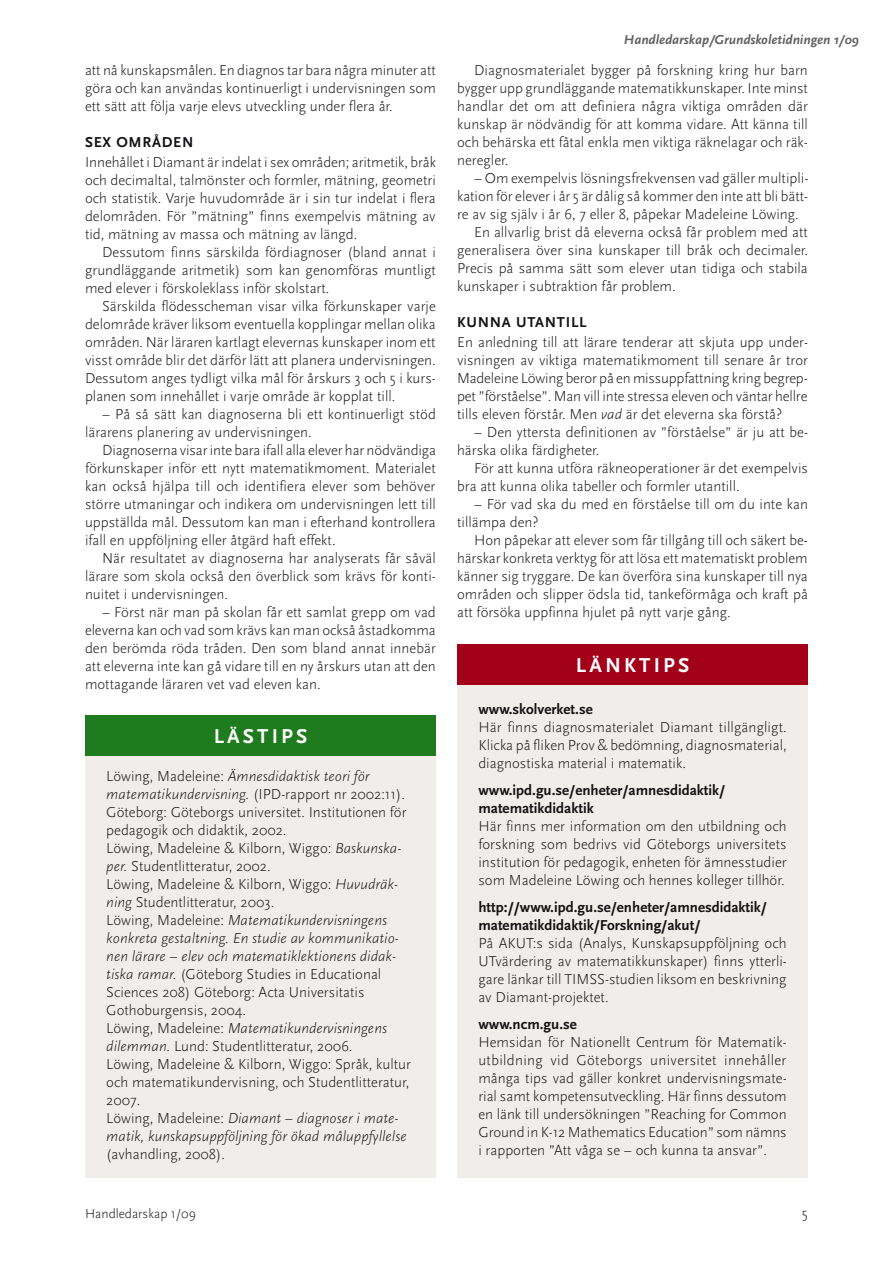
<style>
.page{position:relative;width:893px;height:1263px;background:#fff}
.page>*{position:absolute;margin:0;border:0;box-sizing:border-box;transform-origin:0 0}
.t1{font:700 21px "Scala Sans";letter-spacing:.15em;color:#fff}
.t2{font:300 15px/18px "Scala Sans";color:#141215;text-align:justify}
.t3{font:700 15px/18px "Scala Sans";color:#141215}
.t4{font:700 15px "Scala Sans";letter-spacing:.05em;color:#141215}
.t5{font:italic 700 13.5px "Scala Sans";color:#616163}
.t6{font:300 13.5px "Scala Sans";color:#141215}
.s1{font-style:italic}
</style>
<div class="page">
<div style="left:457px;top:680px;width:351px;height:498px;background:#f1edea"></div>
<div style="left:457px;top:644px;width:351px;height:40px;background:#a3001a"></div>
<div style="left:85px;top:751px;width:351px;height:427px;background:#f1edea"></div>
<div style="left:85px;top:716px;width:351px;height:40px;background:#1e7c1e"></div>
<p class="t2" style="left:85px;top:61px;width:352px">att nå kunskapsmålen. En diagnos tar bara några minuter att göra och kan användas kontinuerligt i undervisningen som ett sätt att följa varje elevs utveckling under flera år.</p>
<p class="t4" style="left:85px;top:134px;width:110px">Sex områden</p>
<p class="t2" style="left:85px;top:154px;width:352px">Innehållet i Diamant är indelat i sex områden; aritmetik, bråk och decimaltal, talmönster och formler, mätning, geometri och statistik. Varje huvudområde är i sin tur indelat i flera delområden. För ”mätning” finns exempelvis mätning av tid, mätning av massa och mätning av längd.</p>
<p class="t2" style="left:85px;top:244px;width:352px;text-indent:17px">Dessutom finns särskilda fördiagnoser (bland annat i grundläggande aritmetik) som kan genomföras muntligt med elever i förskoleklass inför skolstart.</p>
<p class="t2" style="left:85px;top:298px;width:352px;text-indent:17px">Särskilda flödesscheman visar vilka förkunskaper varje delområde kräver liksom eventuella kopplingar mellan olika områden. När läraren kartlagt elevernas kunskaper inom ett visst område blir det därför lätt att planera undervisningen.<br>Dessutom anges tydligt vilka mål för årskurs 3 och 5 i kurs&shy;planen som innehållet i varje område är kopplat till.</p>
<p class="t2" style="left:85px;top:406px;width:352px;text-indent:17px">– På så sätt kan diagnoserna bli ett kontinuerligt stöd lärarens planering av undervisningen.</p>
<p class="t2" style="left:85px;top:442px;width:352px;text-indent:17px">Diagnoserna visar inte bara ifall alla elever har nödvändiga förkunskaper inför ett nytt matematikmoment. Materialet kan också hjälpa till och identifiera elever som behöver större utmaningar och indikera om undervisningen lett till uppställda mål. Dessutom kan man i efterhand kontrollera ifall en uppföljning eller åtgärd haft effekt.</p>
<p class="t2" style="left:85px;top:550px;width:352px;text-indent:17px">När resultatet av diagnoserna har analyserats får såväl lärare som skola också den överblick som krävs för konti&shy;nuitet i undervisningen.</p>
<p class="t2" style="left:85px;top:604px;width:352px;text-indent:17px">– Först när man på skolan får ett samlat grepp om vad eleverna kan och vad som krävs kan man också åstadkomma den berömda röda tråden. Den som bland annat innebär att eleverna inte kan gå vidare till en ny årskurs utan att den mottagande läraren vet vad eleven kan.</p>
<h1 class="t1" style="left:214px;top:725px;width:93px">Lästips</h1>
<p class="t2" style="left:106px;top:768px;width:306px;text-align:left">Löwing, Madeleine: <span class="s1">Ämnesdidaktisk teori för matematikundervisning.</span> (IPD-rapport nr 2002:11).<br>Göteborg: Göteborgs universitet. Institutionen för pedagogik och didaktik, 2002.<br>Löwing, Madeleine &amp; Kilborn, Wiggo: <span class="s1">Baskunska&shy;per.</span> Studentlitteratur, 2002.<br>Löwing, Madeleine &amp; Kilborn, Wiggo: <span class="s1">Huvudräk&shy;ning</span> Studentlitteratur, 2003.<br>Löwing, Madeleine: <span class="s1">Matematikundervisningens konkreta gestaltning. En studie av kommunikatio&shy;nen lärare – elev och matematiklektionens didak&shy;tiska ramar.</span> (Göteborg Studies in Educational Sciences 208) Göteborg: Acta Universitatis Gothoburgensis, 2004.<br>Löwing, Madeleine: <span class="s1">Matematikundervisningens dilemman.</span> Lund: Studentlitteratur, 2006.<br>Löwing, Madeleine &amp; Kilborn, Wiggo: Språk, kultur och matematikundervisning, och Studentlitteratur, 2007.<br>Löwing, Madeleine: <span class="s1">Diamant – diagnoser i mate&shy;matik, kunskapsuppföljning för ökad måluppfyllelse</span></p>
<p class="t2" style="left:106px;top:1146px;width:120px">(avhandling, 2008).</p>
<p class="t5" style="left:624px;top:32px;width:236px">Handledarskap/Grundskoletidningen 1/09</p>
<p class="t2" style="left:457px;top:61px;width:352px;text-indent:17px">Diagnosmaterialet bygger på forskning kring hur barn bygger upp grundläggande matematikkunskaper. Inte minst handlar det om att definiera några viktiga områden där kunskap är nödvändig för att komma vidare. Att känna till och behärska ett fåtal enkla men viktiga räknelagar och räk&shy;neregler.</p>
<p class="t2" style="left:474px;top:169px;width:336px">– Om exempelvis lösningsfrekvensen vad gäller multipli-</p>
<p class="t2" style="left:457px;top:187px;width:352px">kation för elever i år 5 är dålig så kommer den inte att bli bätt-</p>
<p class="t2" style="left:457px;top:205px;width:343px">re av sig själv i år 6, 7 eller 8, påpekar Madeleine Löwing.</p>
<p class="t2" style="left:474px;top:223px;width:335px">En allvarlig brist då eleverna också får problem med att</p>
<p class="t2" style="left:457px;top:241px;width:352px">generalisera över sina kunskaper till bråk och decimaler.</p>
<p class="t2" style="left:457px;top:259px;width:352px">Precis på samma sätt som elever utan tidiga och stabila</p>
<p class="t2" style="left:457px;top:277px;width:220px">kunskaper i subtraktion får problem.</p>
<p class="t4" style="left:457px;top:314px;width:131px">Kunna utantill</p>
<p class="t2" style="left:457px;top:334px;width:352px">En anledning till att lärare tenderar att skjuta upp under&shy;visningen av viktiga matematikmoment till senare år tror Madeleine Löwing beror på en missuppfattning kring begrep&shy;pet ”förståelse”. Man vill inte stressa eleven och väntar hellre tills eleven förstår. Men <span class="s1">vad</span> är det eleverna ska förstå?</p>
<p class="t2" style="left:457px;top:424px;width:352px;text-indent:17px">– Den yttersta definitionen av ”förståelse” är ju att be&shy;härska olika färdigheter.</p>
<p class="t2" style="left:457px;top:460px;width:352px;text-indent:17px">För att kunna utföra räkneoperationer är det exempelvis bra att kunna olika tabeller och formler utantill.</p>
<p class="t2" style="left:457px;top:496px;width:352px;text-indent:17px">– För vad ska du med en förståelse till om du inte kan tillämpa den?</p>
<p class="t2" style="left:457px;top:532px;width:352px;text-indent:17px">Hon påpekar att elever som får tillgång till och säkert be&shy;härskar konkreta verktyg för att lösa ett matematiskt problem känner sig tryggare. De kan överföra sina kunskaper till nya områden och slipper ödsla tid, tankeförmåga och kraft på att försöka uppfinna hjulet på nytt varje gång.</p>
<h1 class="t1" style="left:576px;top:654px;width:113px">Länktips</h1>
<p class="t3" style="left:478px;top:700px;width:116px">www.skolverket.se</p>
<p class="t2" style="left:478px;top:718px;width:310px">Här finns diagnosmaterialet Diamant tillgängligt.<br>Klicka på fliken Prov &amp; bedömning, diagnosmaterial, diagnostiska material i matematik.</p>
<p class="t3" style="left:478px;top:781px;width:249px">www.ipd.gu.se/enheter/amnesdidaktik/ matematikdidaktik</p>
<p class="t2" style="left:478px;top:817px;width:310px">Här finns mer information om den utbildning och forskning som bedrivs vid Göteborgs universitets institution för pedagogik, enheten för ämnesstudier som Madeleine Löwing och hennes kolleger tillhör.</p>
<p class="t3" style="left:478px;top:898px;width:290px">http://www.ipd.gu.se/enheter/amnesdidaktik/ matematikdidaktik/Forskning/akut/</p>
<p class="t2" style="left:478px;top:934px;width:310px">På AKUT:s sida (Analys, Kunskapsuppföljning och UTvärdering av matematikkunskaper) finns ytterli&shy;gare länkar till TIMSS-studien liksom en beskrivning av Diamant-projektet.</p>
<p class="t3" style="left:478px;top:1015px;width:100px">www.ncm.gu.se</p>
<p class="t2" style="left:478px;top:1033px;width:310px">Hemsidan för Nationellt Centrum för Matematik&shy;utbildning vid Göteborgs universitet innehåller många tips vad gäller konkret undervisningsmate&shy;rial samt kompetensutveckling. Här finns dessutom en länk till undersökningen ”Reaching for Common Ground in K-12 Mathematics Education” som nämns i rapporten ”Att våga se – och kunna ta ansvar”.</p>
<p class="t6" style="left:85px;top:1206px;width:112px">Handledarskap 1/09</p>
<p class="t2" style="left:802px;top:1204px;width:7px">5</p>
</div>
